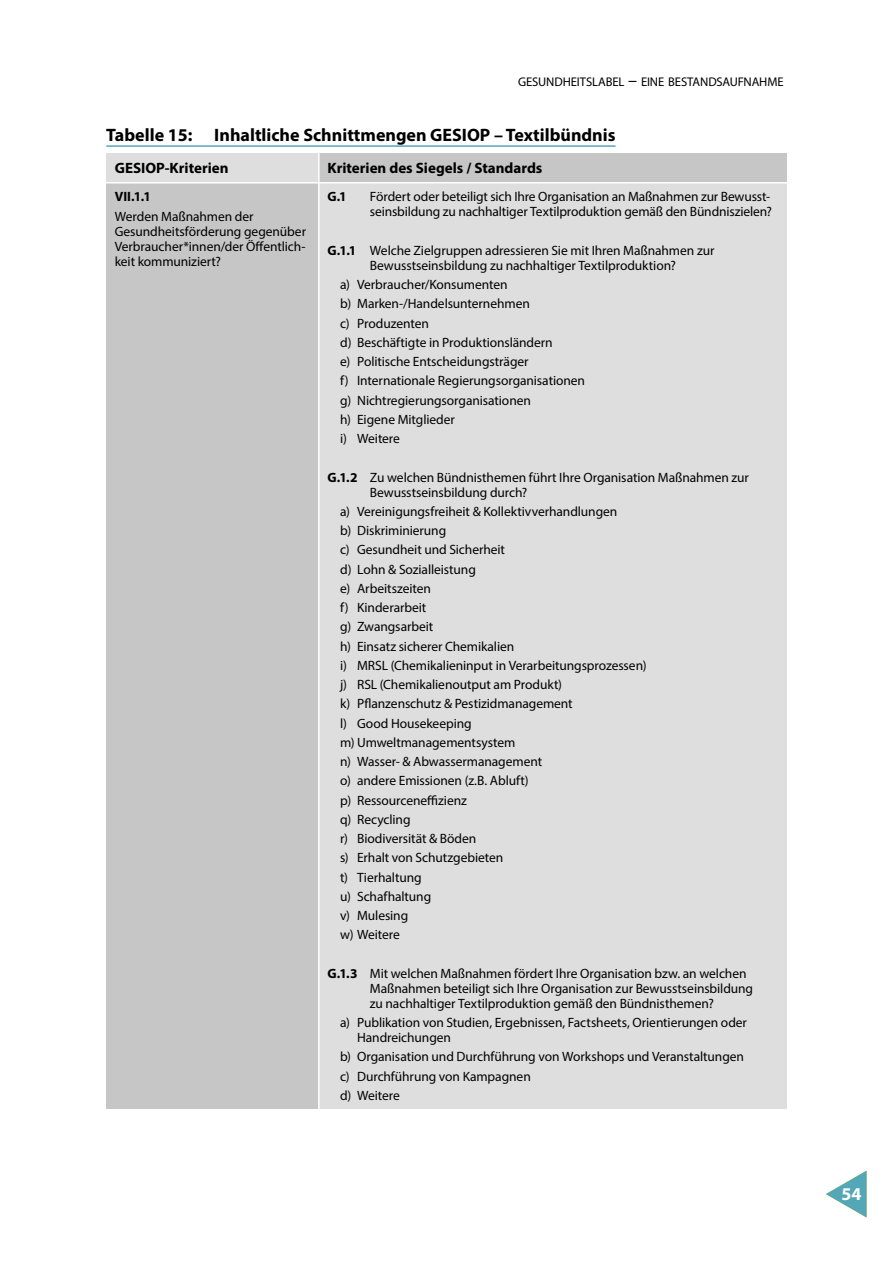
<style>
.page{position:relative;width:893px;height:1263px;background:#fff}
.page>*{position:absolute;margin:0;border:0;box-sizing:border-box;transform-origin:0 0}
.t1{font:700 18px "Myriad Pro";color:#000}
.t2{font:700 18px "Myriad Pro";color:#fff}
.t3{font:700 15px "Myriad Pro";color:#000}
.t4{font:13.5px/19.2px "Myriad Pro";letter-spacing:-.005em;color:#000}
.t5{font:700 13.5px "Myriad Pro";color:#000}
.t6{font:12.6px "Myriad Pro";letter-spacing:-.01em;color:#000}
.s1{font-size:18px}
.s2{font-weight:700}
</style>
<div class="page">
<svg style="left:826px;top:1170px;width:41px;height:47px"></svg>
<hr style="left:106px;top:145px;width:510px;height:2px;background:#54a7b7">
<div style="left:106px;top:183px;width:213px;height:925px;background:#c6c6c6"></div>
<div style="left:319px;top:183px;width:467px;height:925px;background:#dedede"></div>
<div style="left:319px;top:153px;width:468px;height:30px;background:#c6c6c6"></div>
<div style="left:106px;top:153px;width:213px;height:30px;background:#dedede"></div>
<hr style="left:318px;top:153px;width:2px;height:967px;background:#fff">
<hr style="left:99px;top:182px;width:695px;height:1px;background:#fff">
<p class="t6" style="left:518px;top:74px;width:267px">GESUNDHEITSLABEL <span class="s1">–</span> EINE BESTANDSAUFNAHME</p>
<h1 class="t1" style="left:106px;top:123px;width:511px">Tabelle 15: Inhaltliche Schnittmengen GESIOP – Textilbündnis</h1>
<p class="t3" style="left:115px;top:158px;width:115px">GESIOP-Kriterien</p>
<p class="t3" style="left:328px;top:158px;width:216px">Kriterien des Siegels / Standards</p>
<p class="t5" style="left:115px;top:188px;width:38px">VII.1.1</p>
<p class="t4" style="left:115px;top:208px;width:193px;line-height:15px">Werden Maßnahmen der<br>Gesundheitsförderung gegenüber<br>Verbraucher*innen/der Öffentlich&shy;keit kommuniziert?</p>
<p class="t5" style="left:327px;top:188px;width:21px">G.1</p>
<p class="t4" style="left:370px;top:189px;width:404px;line-height:15px">Fördert oder beteiligt sich Ihre Organisation an Maßnahmen zur Bewusst&shy;seinsbildung zu nachhaltiger Textilproduktion gemäß den Bündniszielen?</p>
<p class="t4" style="left:327px;top:243px;width:388px;line-height:15px;text-align:center"><span class="s2">G.1.1</span> Welche Zielgruppen adressieren Sie mit Ihren Maßnahmen zur<br>Bewusstseinsbildung zu nachhaltiger Textilproduktion?</p>
<p class="t4" style="left:340px;top:275px;width:246px">a) Verbraucher/Konsumenten<br>b) Marken-/Handelsunternehmen<br>c) Produzenten<br>d) Beschäftigte in Produktionsländern<br>e) Politische Entscheidungsträger<br>f) Internationale Regierungsorganisationen g) Nichtregierungsorganisationen<br>h) Eigene Mitglieder<br>i) Weitere</p>
<p class="t4" style="left:370px;top:469px;width:381px;line-height:15px;text-indent:-43px"><span class="s2">G.1.2</span> Zu welchen Bündnisthemen führt Ihre Organisation Maßnahmen zur<br>Bewusstseinsbildung durch?</p>
<p class="t4" style="left:340px;top:501px;width:308px">a) Vereinigungsfreiheit &amp; Kollektivverhandlungen<br>b) Diskriminierung<br>c) Gesundheit und Sicherheit<br>d) Lohn &amp; Sozialleistung<br>e) Arbeitszeiten<br>f) Kinderarbeit<br>g) Zwangsarbeit<br>h) Einsatz sicherer Chemikalien<br>i) MRSL (Chemikalieninput in Verarbeitungsprozessen) j) RSL (Chemikalienoutput am Produkt)<br>k) Pflanzenschutz &amp; Pestizidmanagement<br>l) Good Housekeeping<br>m) Umweltmanagementsystem<br>n) Wasser- &amp; Abwassermanagement<br>o) andere Emissionen (z.B. Abluft)<br>p) Ressourceneffizienz<br>q) Recycling<br>r) Biodiversität &amp; Böden<br>s) Erhalt von Schutzgebieten<br>t) Tierhaltung<br>u) Schafhaltung<br>v) Mulesing<br>w) Weitere</p>
<p class="t4" style="left:370px;top:966px;width:385px;line-height:15px;text-indent:-43px"><span class="s2">G.1.3</span> Mit welchen Maßnahmen fördert Ihre Organisation bzw. an welchen<br>Maßnahmen beteiligt sich Ihre Organisation zur Bewusstseinsbildung zu nachhaltiger Textilproduktion gemäß den Bündnisthemen?</p>
<p class="t4" style="left:357px;top:1015px;width:391px;line-height:15px;text-indent:-17px">a) Publikation von Studien, Ergebnissen, Factsheets, Orientierungen oder<br>Handreichungen</p>
<p class="t4" style="left:340px;top:1047px;width:406px">b) Organisation und Durchführung von Workshops und Veranstaltungen c) Durchführung von Kampagnen<br>d) Weitere</p>
<h1 class="t2" style="left:841px;top:1182px;width:21px">54</h1>
</div>
